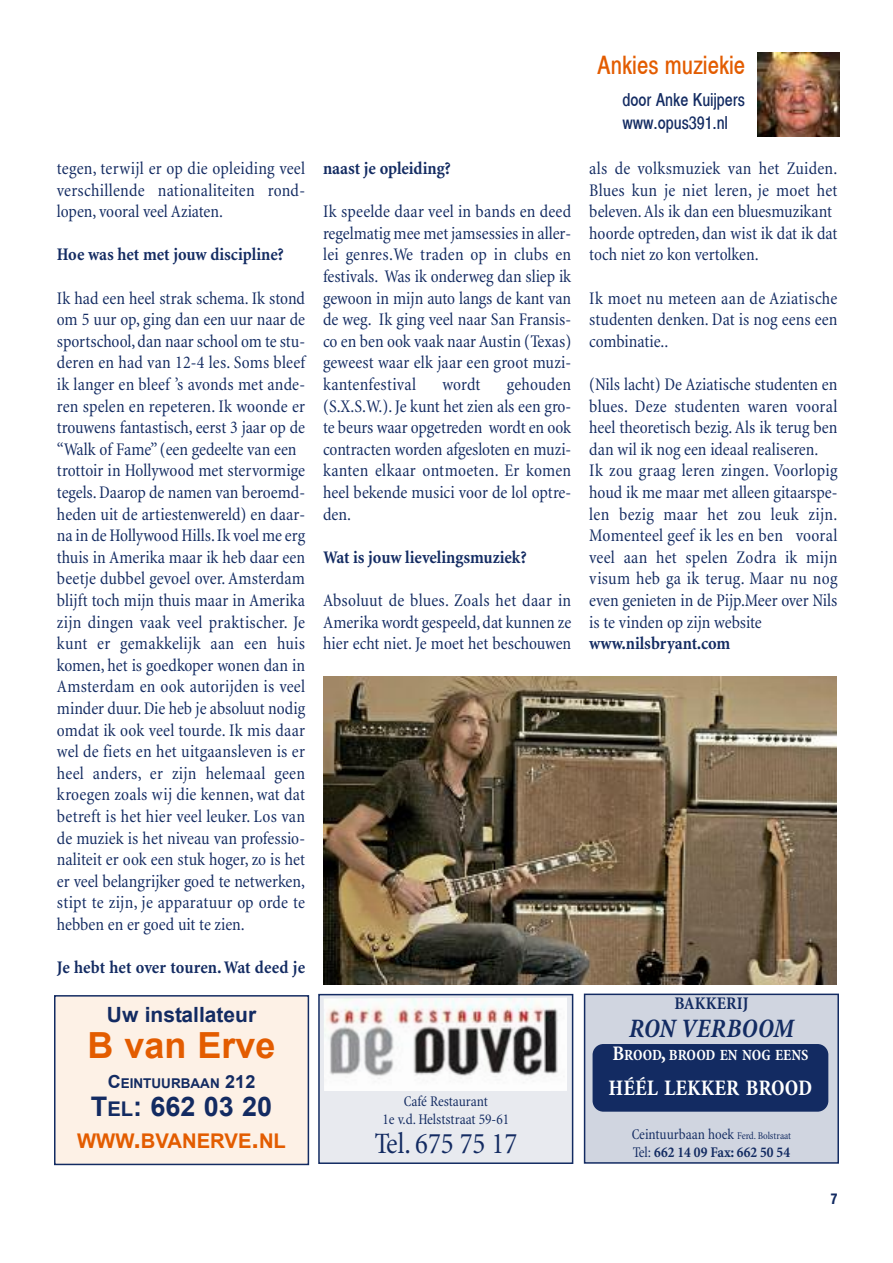
<style>
.page{position:relative;width:893px;height:1263px;background:#fff}
.page>*{position:absolute;margin:0;border:0;box-sizing:border-box;transform-origin:0 0}
.t1{font:700 36px "Arial";color:#e35c00}
.t2{font:condensed 30px "Minion";color:#132b62}
.t3{font:700 27px "Arial";color:#132b62}
.t4{font:italic 700 condensed 27px "Minion";color:#132b62}
.t5{font:25.5px "Xerox Sans Serif Narrow FC";color:#e35c00}
.t6{font:700 condensed 22.5px "Minion";color:#fff}
.t7{font:700 21px "Arial";color:#132b62}
.t8{font:700 20.25px "Arial";color:#e35c00}
.t9{font:condensed 18px/21.6px "Minion";color:#132b62;text-align:justify}
.t10{font:700 condensed 18px "Minion";letter-spacing:-.005em;color:#132b62}
.t11{font:18px/22.5px "Xerox Sans Serif Narrow FC";color:#132b62}
.t12{font:700 condensed 15.75px "Minion";color:#fff}
.t13{font:condensed 15px/18px "Minion";color:#132b62}
.t14{font:700 15px "Xerox Sans Serif Narrow FC";color:#132b62}
.t15{font:700 13.5px "Arial";color:#132b62}
.s1{font-size:18px}
.s2{font-size:20.25px}
.s3{font-size:27px}
.s4{font-size:21px}
.s5{font-size:10.5px}
.s6{font-weight:700}
</style>
<div class="page">
<svg style="left:757px;top:53px;width:83px;height:84px"></svg>
<img style="left:757px;top:53px;width:82px;height:83px">
<div style="left:56px;top:996px;width:252px;height:168px;background:#fdf1e6"></div>
<div style="left:54px;top:995px;width:255px;height:170px;border:2px solid #132b62"></div>
<div style="left:585px;top:995px;width:252px;height:167px;background:#d0d5e0"></div>
<div style="left:584px;top:993px;width:255px;height:171px;border:2px solid #132b62"></div>
<div style="left:593px;top:1044px;width:235px;height:68px;background:#132b62;border-radius:11px"></div>
<div style="left:320px;top:995px;width:252px;height:167px;background:#e8eaef"></div>
<div style="left:318px;top:994px;width:255px;height:170px;border:2px solid #132b62"></div>
<img style="left:324px;top:998px;width:243px;height:93px">
<img style="left:323px;top:676px;width:513px;height:308px">
<p class="t9" style="left:57px;top:159px;width:250px">tegen, terwijl er op die opleiding veel verschillende nationaliteiten rond&shy;lopen, vooral veel Aziaten.</p>
<p class="t10" style="left:57px;top:248px;width:228px">Hoe was het met jouw discipline?</p>
<p class="t9" style="left:57px;top:289px;width:250px;text-align:left">Ik had een heel strak schema. Ik stond om 5 uur op, ging dan een uur naar de sportschool,dan naar school om te stu&shy;deren en had van 12-4 les. Soms bleef ik langer en bleef ’s avonds met ande&shy;ren spelen en repeteren. Ik woonde er trouwens fantastisch, eerst 3 jaar op de “Walk of Fame”(een gedeelte van een trottoir in Hollywood met stervormige tegels.Daarop de namen van beroemd&shy;heden uit de artiestenwereld) en daar&shy;na in de Hollywood Hills.Ik voel me erg thuis in Amerika maar ik heb daar een beetje dubbel gevoel over. Amsterdam blijft toch mijn thuis maar in Amerika zijn dingen vaak veel praktischer. Je kunt er gemakkelijk aan een huis komen, het is goedkoper wonen dan in Amsterdam en ook autorijden is veel minder duur.Die heb je absoluut nodig omdat ik ook veel tourde. Ik mis daar wel de fiets en het uitgaansleven is er heel anders, er zijn helemaal geen kroegen zoals wij die kennen, wat dat betreft is het hier veel leuker. Los van de muziek is het niveau van professio&shy;naliteit er ook een stuk hoger, zo is het er veel belangrijker goed te netwerken, stipt te zijn, je apparatuur op orde te hebben en er goed uit te zien.</p>
<p class="t10" style="left:57px;top:961px;width:250px">Je hebt het over touren. Wat deed je</p>
<p class="t7" style="left:107px;top:1002px;width:151px">Uw installateur</p>
<h1 class="t1" style="left:88px;top:1025px;width:190px">B van Erve</h1>
<p class="t15" style="left:108px;top:1075px;width:149px"><span class="s1">C</span>EintUURBAAn <span class="s1">212</span></p>
<h3 class="t3" style="left:91px;top:1091px;width:183px">t<span class="s2">El</span>: 662 03 20</h3>
<p class="t8" style="left:77px;top:1130px;width:210px">www<span class="s3">.</span>BVAnERVE<span class="s3">.</span>nl</p>
<p class="t10" style="left:323px;top:161px;width:129px">naast je opleiding?</p>
<p class="t9" style="left:323px;top:202px;width:250px">Ik speelde daar veel in bands en deed regelmatig mee met jamsessies in aller&shy;lei genres.We traden op in clubs en festivals. Was ik onderweg dan sliep ik gewoon in mijn auto langs de kant van de weg. Ik ging veel naar San Fransis&shy;co en ben ook vaak naar Austin (Texas) geweest waar elk jaar een groot muzi&shy;kantenfestival</p>
<p class="t9" style="left:323px;top:375px;width:250px;text-indent:184px">gehouden (S.X.S.W.).Je kunt het zien als een gro&shy;te beurs waar opgetreden wordt en ook contracten worden afgesloten en muzi&shy;kanten elkaar ontmoeten. Er komen heel bekende musici voor de lol optre&shy;den.</p>
<p class="t10" style="left:323px;top:550px;width:205px">Wat is jouw lievelingsmuziek?</p>
<p class="t9" style="left:323px;top:591px;width:250px">Absoluut de blues. Zoals het daar in Amerika wordt gespeeld,dat kunnen ze hier echt niet. Je moet het beschouwen</p>
<p class="t9" style="left:442px;top:375px;width:40px">wordt</p>
<p class="t13" style="left:382px;top:1093px;width:128px;text-align:center">Café Restaurant<br>1e v.d.Helststraat 59-61</p>
<h2 class="t2" style="left:374px;top:1132px;width:144px">Tel. 675 75 17</h2>
<h3 class="t5" style="left:597px;top:55px;width:149px">Ankies muziekie</h3>
<p class="t11" style="left:622px;top:91px;width:124px">door Anke Kuijpers www.opus391.nl</p>
<p class="t9" style="left:589px;top:159px;width:250px;text-align:left">als de volksmuziek van het Zuiden.<br>Blues kun je niet leren, je moet het beleven.Als ik dan een bluesmuzikant hoorde optreden, dan wist ik dat ik dat toch niet zo kon vertolken.</p>
<p class="t9" style="left:589px;top:289px;width:250px">Ik moet nu meteen aan de Aziatische studenten denken. Dat is nog eens een combinatie..</p>
<p class="t9" style="left:589px;top:375px;width:250px;text-align:left">(Nils lacht) De Aziatische studenten en blues. Deze studenten waren vooral heel theoretisch bezig.Als ik terug ben dan wil ik nog een ideaal realiseren.<br>Ik zou graag leren zingen. Voorlopig houd ik me maar met alleen gitaarspe&shy;len bezig maar het zou leuk zijn.<br>Momenteel geef ik les en ben vooral veel aan het spelen Zodra ik mijn visum heb ga ik terug. Maar nu nog even genieten in de Pijp.Meer over Nils is te vinden op zijn website</p>
<p class="t10" style="left:589px;top:637px;width:142px">www.nilsbryant.com</p>
<p class="t10" style="left:674px;top:997px;width:76px">BAKKERIJ</p>
<h3 class="t4" style="left:629px;top:1018px;width:167px">RON VERBOOM</h3>
<p class="t12" style="left:612px;top:1049px;width:198px"><span class="s4">B</span>ROOD<span class="s4">,</span> BROOD EN NOG EENS</p>
<p class="t6" style="left:609px;top:1079px;width:205px">HÉÉL LEKKER BROOD</p>
<p class="t13" style="left:632px;top:1126px;width:161px">Ceintuurbaan hoek <span class="s5">Ferd. Bolstraat<br></span>Tel: <span class="s6">662 14 09 Fax: 662 50 54</span></p>
<p class="t14" style="left:831px;top:1193px;width:8px">7</p>
</div>
